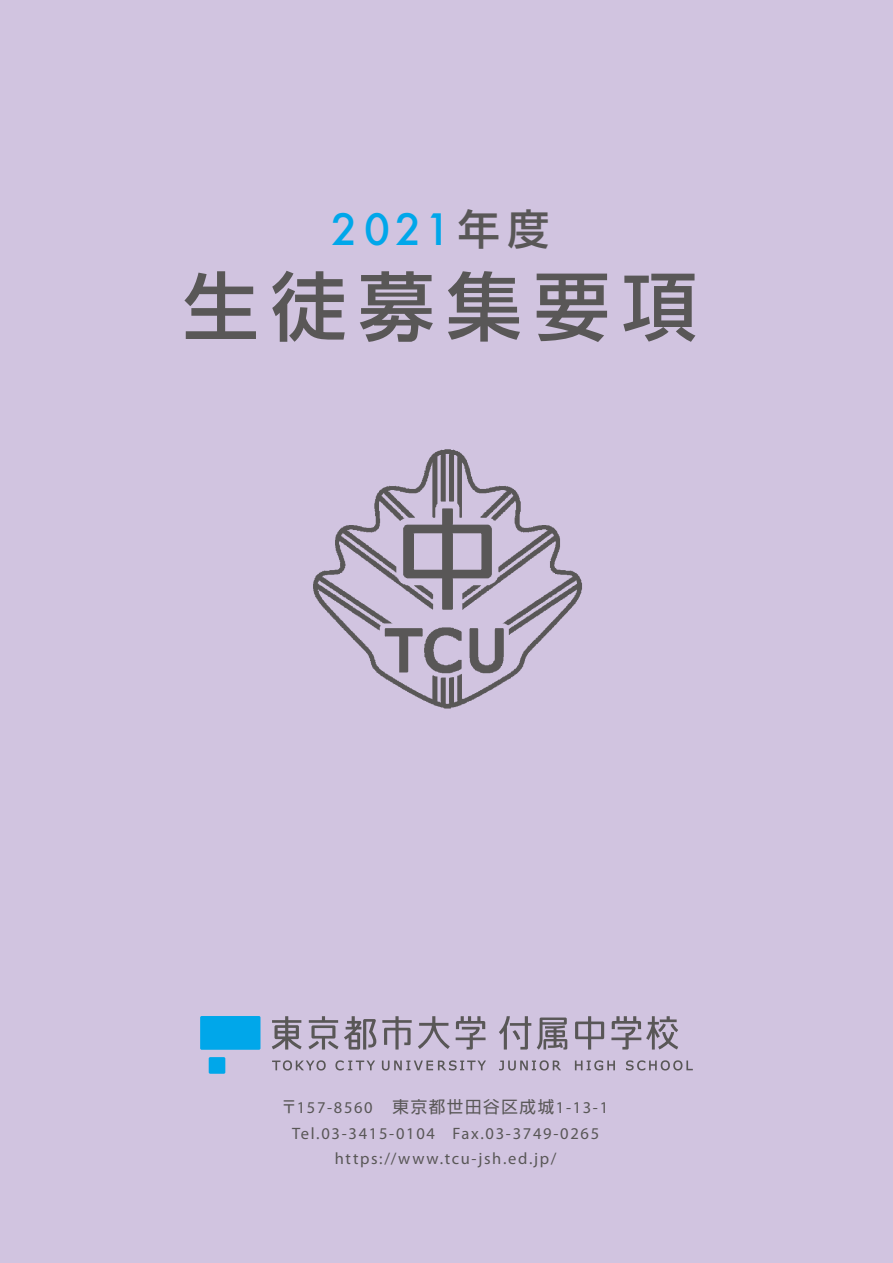
<style>
.page{position:relative;width:893px;height:1263px;background:#d1c4e0}
.page>*{position:absolute;margin:0;border:0;box-sizing:border-box;transform-origin:0 0}
.t1{font:500 75px "Shin Go Pro";letter-spacing:.17em;color:#595757}
.t2{font:500 42px "Futura";color:#00a7ea}
.t3{font:16.5px/25.5px "Myriad Pro";letter-spacing:.105em;color:#595757}
.s1{font-family:"Shin Go Pro";color:#595757}
.s2{font-family:"Shin Go Pro"}
</style>
<div class="page">
<svg style="left:272px;top:1016px;width:30px;height:33px"></svg>
<svg style="left:308px;top:1016px;width:68px;height:33px"></svg>
<svg style="left:418px;top:1016px;width:32px;height:33px"></svg>
<svg style="left:456px;top:1016px;width:30px;height:33px"></svg>
<svg style="left:382px;top:1016px;width:30px;height:33px"></svg>
<svg style="left:611px;top:1016px;width:67px;height:33px"></svg>
<svg style="left:499px;top:1016px;width:32px;height:33px"></svg>
<svg style="left:537px;top:1017px;width:30px;height:32px"></svg>
<svg style="left:575px;top:1016px;width:29px;height:33px"></svg>
<div style="left:200px;top:1016px;width:60px;height:34px;background:#00a7ea;border-radius:2px"></div>
<div style="left:209px;top:1057px;width:16px;height:17px;background:#00a7ea;border-radius:2px"></div>
<svg style="left:272px;top:1060px;width:54px;height:10px"></svg>
<svg style="left:335px;top:1060px;width:40px;height:10px"></svg>
<svg style="left:382px;top:1060px;width:104px;height:10px"></svg>
<svg style="left:499px;top:1060px;width:62px;height:10px"></svg>
<svg style="left:575px;top:1060px;width:40px;height:10px"></svg>
<svg style="left:626px;top:1060px;width:67px;height:10px"></svg>
<img style="left:313px;top:449px;width:269px;height:260px">
<h2 class="t2" style="left:331px;top:201px;width:219px">2021<span class="s1">年度</span></h2>
<h1 class="t1" style="left:183px;top:245px;width:515px">生徒募集要項</h1>
<p class="t3" style="left:452px;top:1095px;width:157px;text-indent:-171px"><span class="s2">〒</span>157-8560<span class="s2">　東京都世田谷区成城</span>1-13-1<br>Fax.03-3749-0265</p>
<p class="t3" style="left:335px;top:1120px;width:223px;text-indent:-43px">Tel.03-3415-0104 https://www.tcu-jsh.ed.jp/</p>
</div>
